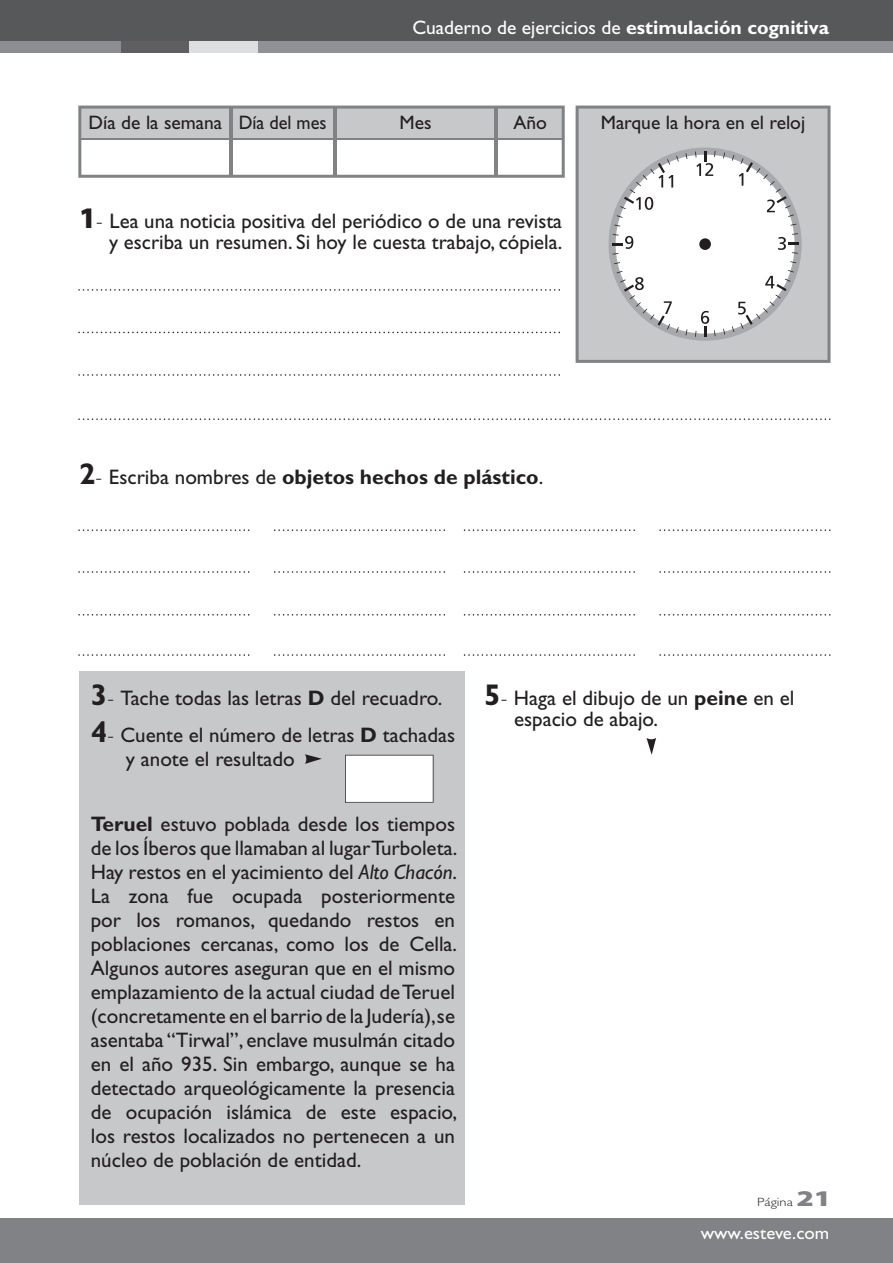
<style>
.page{position:relative;width:893px;height:1263px;background:#fff}
.page>*{position:absolute;margin:0;border:0;box-sizing:border-box;transform-origin:0 0}
.t1{font:21px/24px "Gill Sans";color:#231f20}
.t2{font:700 21px "Gill Sans";color:#231f20}
.t3{font:19.5px "Gill Sans";color:#231f20}
.t4{font:19.5px "Gill Sans";color:#fff}
.t5{font:18px "Gill Sans";color:#fff;scale:1.04 1}
.t6{font:300 12px "Gill Sans";color:#231f20;scale:1.2 1}
.s1{font-weight:700}
.s2{font-family:"Myriad Pro";font-weight:900;font-size:30px}
.s3{font-weight:300}
.s4{font-size:30px}
.s5{font-weight:400}
.s6{font-weight:700;font-size:30px}
.s7{font-style:italic}
.s8{font-family:"Myriad Pro";font-weight:900;font-size:22.5px;color:#808285}
</style>
<div class="page">
<div style="left:0;top:1218px;width:893px;height:45px;background:#808285"></div>
<div style="left:0;top:0;width:893px;height:44px;background:#57585a"></div>
<div style="left:0;top:41px;width:122px;height:12px;background:#8b8d90"></div>
<div style="left:122px;top:41px;width:68px;height:12px;background:#5f5f62"></div>
<div style="left:190px;top:41px;width:68px;height:12px;background:#dddee0"></div>
<div style="left:258px;top:41px;width:635px;height:12px;background:#8f9194"></div>
<div style="left:79px;top:671px;width:385px;height:534px;background:#c7c8ca"></div>
<svg style="left:576px;top:106px;width:254px;height:257px;background:#c0c1c3"></svg>
<svg style="left:612px;top:151px;width:187px;height:186px"></svg>
<svg style="left:78px;top:106px;width:487px;height:72px"></svg>
<hr style="left:230px;top:106px;width:3px;height:71px;background:#808285">
<hr style="left:333px;top:106px;width:3px;height:71px;background:#808285">
<hr style="left:495px;top:106px;width:3px;height:71px;background:#808285">
<hr style="left:79px;top:138px;width:484px;height:1px;background:#808285">
<svg style="left:305px;top:754px;width:17px;height:10px"></svg>
<svg style="left:646px;top:738px;width:10px;height:17px"></svg>
<svg style="left:345px;top:755px;width:88px;height:48px;background:#f6f6f6"></svg>
<svg style="left:78px;top:654px;width:171px;height:2px"></svg>
<svg style="left:78px;top:614px;width:171px;height:1px"></svg>
<svg style="left:78px;top:571px;width:171px;height:2px"></svg>
<svg style="left:78px;top:529px;width:171px;height:2px"></svg>
<svg style="left:78px;top:418px;width:752px;height:2px"></svg>
<svg style="left:78px;top:374px;width:482px;height:2px"></svg>
<svg style="left:78px;top:332px;width:482px;height:1px"></svg>
<svg style="left:78px;top:289px;width:482px;height:2px"></svg>
<svg style="left:464px;top:654px;width:171px;height:2px"></svg>
<svg style="left:464px;top:614px;width:171px;height:1px"></svg>
<svg style="left:464px;top:571px;width:171px;height:2px"></svg>
<svg style="left:464px;top:529px;width:171px;height:2px"></svg>
<svg style="left:274px;top:654px;width:171px;height:2px"></svg>
<svg style="left:274px;top:614px;width:171px;height:1px"></svg>
<svg style="left:274px;top:571px;width:171px;height:2px"></svg>
<svg style="left:274px;top:529px;width:171px;height:2px"></svg>
<svg style="left:659px;top:654px;width:171px;height:2px"></svg>
<svg style="left:659px;top:614px;width:171px;height:1px"></svg>
<svg style="left:659px;top:571px;width:171px;height:2px"></svg>
<svg style="left:659px;top:529px;width:171px;height:2px"></svg>
<p class="t4" style="left:412px;top:17px;width:418px">Cuaderno de ejercicios de <span class="s1">estimulación cognitiva</span></p>
<p class="t3" style="left:89px;top:112px;width:239px">Día de la semana Día del mes</p>
<p class="t3" style="left:399px;top:112px;width:34px">Mes</p>
<p class="t3" style="left:514px;top:112px;width:35px">Año</p>
<p class="t3" style="left:601px;top:112px;width:206px">Marque la hora en el reloj</p>
<p class="t1" style="left:79px;top:210px;width:485px;line-height:21px;text-align:right"><span class="s2">1</span><span class="s3">-</span> Lea una noticia positiva del periódico o de una revista y escriba un resumen. Si hoy le cuesta trabajo, cópiela.</p>
<p class="t2" style="left:79px;top:465px;width:466px"><span class="s4">2</span><span class="s3">-</span> <span class="s5">Escriba nombres de</span> objetos hechos de plástico<span class="s5">.</span></p>
<p class="t1" style="left:91px;top:679px;width:366px;line-height:36.8px"><span class="s6">3</span><span class="s3">-</span> Tache todas las letras <span class="s1">D</span> del recuadro.<br><span class="s6">4</span><span class="s3">-</span> Cuente el número de letras <span class="s1">D</span> tachadas</p>
<p class="t1" style="left:126px;top:746px;width:170px">y anote el resultado</p>
<p class="t1" style="left:91px;top:811px;width:368px;text-align:justify"><span class="s1">Teruel</span> estuvo poblada desde los tiempos de los Íberos que llamaban al lugar Turboleta.<br>Hay restos en el yacimiento del <span class="s7">Alto Chacón</span>.<br>La zona fue ocupada posteriormente por los romanos, quedando restos en poblaciones cercanas, como los de Cella.<br>Algunos autores aseguran que en el mismo emplazamiento de la actual ciudad de Teruel (concretamente en el barrio de la Judería),se asentaba “Tirwal”, enclave musulmán citado en el año 935. Sin embargo, aunque se ha detectado arqueológicamente la presencia de ocupación islámica de este espacio, los restos localizados no pertenecen a un núcleo de población de entidad.</p>
<p class="t1" style="left:514px;top:687px;width:282px;line-height:21px;text-indent:-30px"><span class="s6">5</span><span class="s3">-</span> Haga el dibujo de un <span class="s1">peine</span> en el espacio de abajo.</p>
<p class="t6" style="left:757px;top:1195px;width:63px">Página <span class="s8">21</span></p>
<p class="t5" style="left:701px;top:1222px;width:125px">www.esteve.com</p>
</div>
